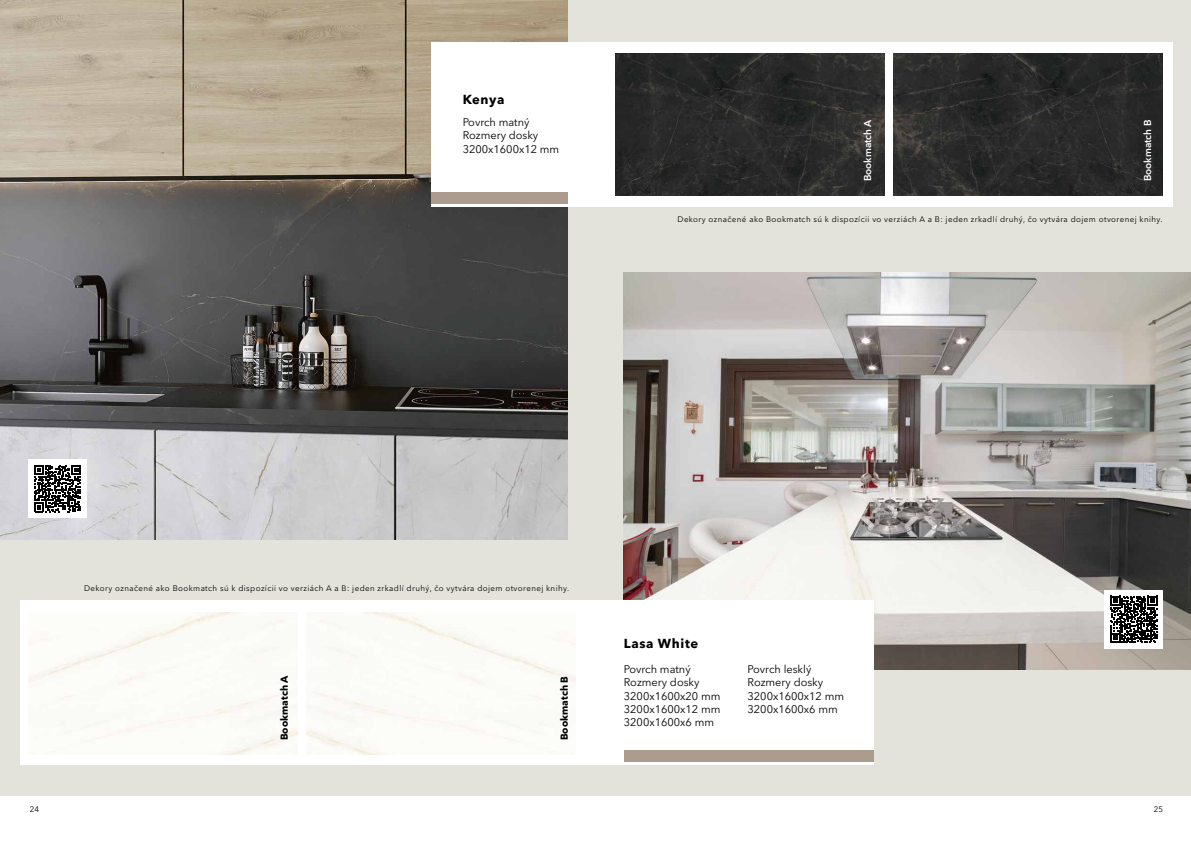
<style>
.page{position:relative;width:1191px;height:842px;background:#fff}
.page>*{position:absolute;margin:0;border:0;box-sizing:border-box;transform-origin:0 0}
.t1{font:700 13px "Avenir Next Cyr";letter-spacing:.05em;color:#000}
.t2{font:11px/13.2px "Avenir Next Cyr";color:#000}
.t3{font:600 10px "Avenir Next Cyr";color:#fff}
.t4{font:700 10px "Avenir Next Cyr";color:#000}
.t5{font:8px "Avenir Next Cyr";letter-spacing:.05em;color:#000}
</style>
<div class="page">
<div style="left:0;top:0;width:1191px;height:795px;background:#e4e3db"></div>
<img style="left:624px;top:272px;width:567px;height:398px">
<div style="left:20px;top:600px;width:853px;height:165px;background:#fff"></div>
<img style="left:0;top:0;width:567px;height:539px">
<div style="left:1104px;top:590px;width:59px;height:59px;background:#fff"></div>
<svg style="left:1110px;top:596px;width:47px;height:47px"></svg>
<div style="left:431px;top:43px;width:741px;height:164px;background:#fff"></div>
<img style="left:615px;top:54px;width:269px;height:142px">
<img style="left:893px;top:54px;width:269px;height:142px">
<div style="left:28px;top:459px;width:59px;height:59px;background:#fff"></div>
<svg style="left:34px;top:465px;width:47px;height:47px"></svg>
<div style="left:28px;top:613px;width:269px;height:141px;background:#fbfbf6"></div>
<div style="left:306px;top:613px;width:269px;height:141px;background:#fbfbf6"></div>
<div style="left:431px;top:192px;width:136px;height:11px;background:#ac9c8e"></div>
<div style="left:624px;top:750px;width:249px;height:11px;background:#ac9c8e"></div>
<h1 class="t1" style="left:463px;top:91px;width:43px">Kenya</h1>
<h2 class="t2" style="left:463px;top:116px;width:98px">Povrch matný<br>Rozmery dosky<br>3200х1600х12 mm</h2>
<p class="t3" style="left:861px;top:181px;width:64px;rotate:-90deg">Bookmatch A</p>
<p class="t3" style="left:1141px;top:181px;width:63px;rotate:-90deg">Bookmatch B</p>
<p class="t5" style="left:677px;top:215px;width:486px">Dekory označené ako Bookmatch sú k dispozícii vo verziách A a B: jeden zrkadlí druhý, čo vytvára dojem otvorenej knihy.</p>
<p class="t5" style="left:30px;top:804px;width:11px">24</p>
<p class="t5" style="left:84px;top:583px;width:486px">Dekory označené ako Bookmatch sú k dispozícii vo verziách A a B: jeden zrkadlí druhý, čo vytvára dojem otvorenej knihy.</p>
<p class="t4" style="left:278px;top:740px;width:66px;rotate:-90deg">Bookmatch A</p>
<p class="t4" style="left:558px;top:740px;width:66px;rotate:-90deg">Bookmatch B</p>
<h1 class="t1" style="left:624px;top:635px;width:76px">Lasa White</h1>
<h2 class="t2" style="left:624px;top:663px;width:98px">Povrch matný<br>Rozmery dosky<br>3200х1600х20 mm<br>3200х1600х12 mm<br>3200х1600х6 mm</h2>
<h2 class="t2" style="left:747px;top:663px;width:98px">Povrch lesklý<br>Rozmery dosky<br>3200х1600х12 mm<br>3200х1600х6 mm</h2>
<p class="t5" style="left:1153px;top:804px;width:11px">25</p>
</div>
